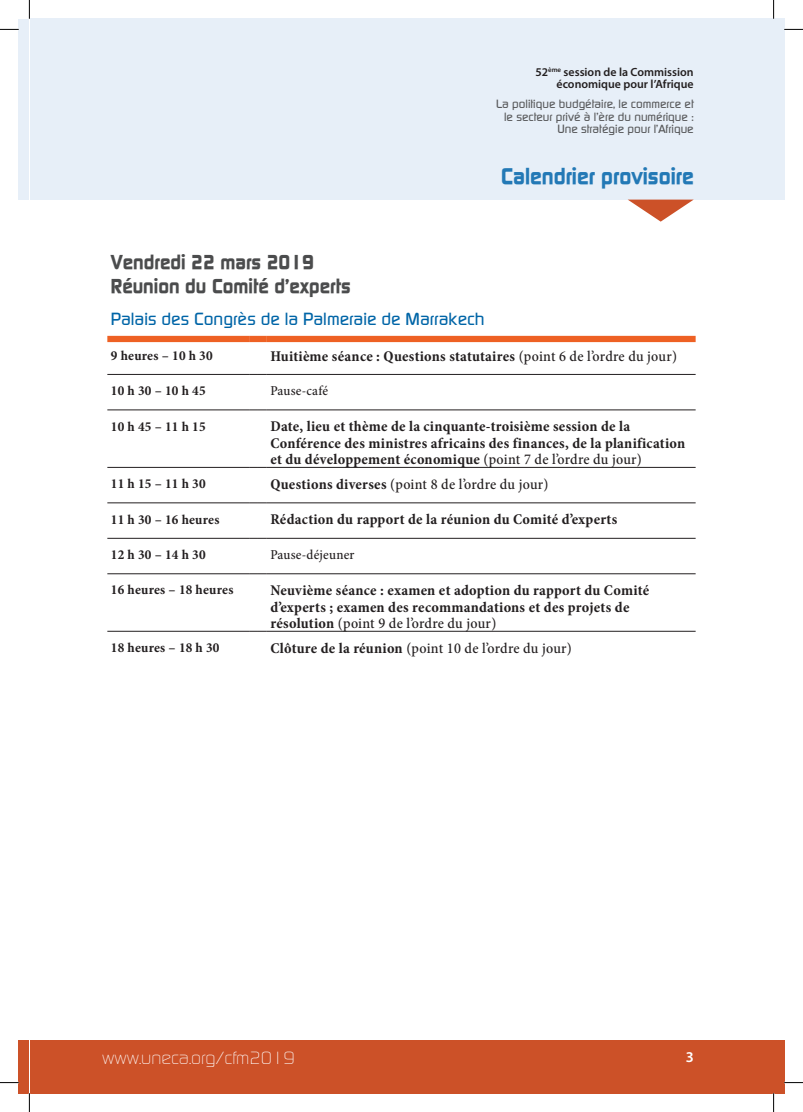
<style>
.page{position:relative;width:803px;height:1112px;background:#fff}
.page>*{position:absolute;margin:0;border:0;box-sizing:border-box;transform-origin:0 0}
.t1{font:700 22.5px "Continuum";color:#2379b6}
.t2{font:700 20px/24px "Continuum";color:#4b4c4d}
.t3{font:500 17.5px "Continuum";color:#0065a7}
.t4{font:300 17.5px "Continuum";color:#fff}
.t5{font:700 condensed 15px/16.1px "Minion Pro";letter-spacing:.015em;color:#231f20}
.t6{font:500 condensed 15px "Minion Pro";letter-spacing:.005em;color:#231f20}
.t7{font:600 15px "Myriad Pro";color:#fff}
.t8{font:700 condensed 13.75px "Minion Pro";letter-spacing:.015em;color:#231f20}
.t9{font:500 condensed 13.75px "Minion Pro";letter-spacing:.015em;color:#231f20}
.t10{font:500 11.88px/12.5px "Continuum";color:#57585a;text-align:right}
.t11{font:600 11.88px/11.2px "Myriad Pro";color:#231f20;text-align:right}
.s1{font-weight:500}
.s2{font-weight:700}
</style>
<div class="page">
<div style="left:30px;top:19px;width:754px;height:180px;background:#e7eff8"></div>
<div style="left:30px;top:1039px;width:754px;height:53px;background:#cc5128"></div>
<div style="left:19px;top:19px;width:10px;height:180px;background:#e7eff8"></div>
<div style="left:19px;top:1040px;width:10px;height:52px;background:#cc5128"></div>
<svg style="left:628px;top:199px;width:66px;height:22px"></svg>
<div style="left:107px;top:336px;width:142px;height:6px;background:#ee6124"></div>
<div style="left:249px;top:336px;width:9px;height:6px;background:#ee6124"></div>
<div style="left:258px;top:336px;width:9px;height:6px;background:#ee6124"></div>
<div style="left:267px;top:336px;width:429px;height:6px;background:#ee6124"></div>
<hr style="left:107px;top:374px;width:142px;height:1px;background:#231f20">
<svg style="left:249px;top:374px;width:18px;height:1px"></svg>
<hr style="left:267px;top:374px;width:429px;height:1px;background:#231f20">
<hr style="left:107px;top:409px;width:142px;height:1px;background:#231f20">
<svg style="left:249px;top:409px;width:18px;height:1px"></svg>
<hr style="left:267px;top:409px;width:429px;height:1px;background:#231f20">
<hr style="left:107px;top:467px;width:142px;height:1px;background:#231f20">
<svg style="left:249px;top:467px;width:18px;height:1px"></svg>
<hr style="left:267px;top:467px;width:429px;height:1px;background:#231f20">
<hr style="left:107px;top:502px;width:142px;height:1px;background:#231f20">
<svg style="left:249px;top:502px;width:18px;height:1px"></svg>
<hr style="left:267px;top:502px;width:429px;height:1px;background:#231f20">
<hr style="left:107px;top:538px;width:142px;height:1px;background:#231f20">
<svg style="left:249px;top:538px;width:18px;height:1px"></svg>
<hr style="left:267px;top:538px;width:429px;height:1px;background:#231f20">
<hr style="left:107px;top:573px;width:142px;height:1px;background:#231f20">
<svg style="left:249px;top:573px;width:18px;height:1px"></svg>
<hr style="left:267px;top:573px;width:429px;height:1px;background:#231f20">
<hr style="left:107px;top:631px;width:142px;height:1px;background:#231f20">
<svg style="left:249px;top:631px;width:18px;height:1px"></svg>
<hr style="left:267px;top:631px;width:429px;height:1px;background:#231f20">
<svg style="left:0;top:29px;width:19px;height:1px"></svg>
<svg style="left:784px;top:29px;width:19px;height:1px"></svg>
<svg style="left:0;top:1081px;width:19px;height:2px"></svg>
<svg style="left:784px;top:1081px;width:19px;height:2px"></svg>
<svg style="left:29px;top:0;width:1px;height:19px"></svg>
<svg style="left:29px;top:1093px;width:1px;height:18px"></svg>
<svg style="left:773px;top:0;width:1px;height:19px"></svg>
<svg style="left:773px;top:1092px;width:1px;height:19px"></svg>
<p class="t11" style="left:535px;top:66px;width:160px">52<sup>ème</sup> session de la Commission économique pour l’Afrique</p>
<p class="t10" style="left:496px;top:97px;width:199px">La politique budgétaire, le commerce et le secteur privé à l’ère du numérique :<br>Une stratégie pour l’Afrique</p>
<h1 class="t1" style="left:501px;top:161px;width:194px">Calendrier provisoire</h1>
<h2 class="t2" style="left:111px;top:249px;width:241px">Vendredi 22 mars 2019<br>Réunion du Comité d’experts</h2>
<p class="t3" style="left:111px;top:307px;width:375px">Palais des Congrès de la Palmeraie de Marrakech</p>
<p class="t8" style="left:111px;top:345px;width:103px">9 heures – 10 h 30</p>
<p class="t5" style="left:270px;top:347px;width:408px">Huitième séance : Questions statutaires <span class="s1">(point 6 de l’ordre du jour)</span></p>
<p class="t8" style="left:111px;top:381px;width:96px">10 h 30 – 10 h 45</p>
<p class="t9" style="left:270px;top:381px;width:59px">Pause-café</p>
<p class="t8" style="left:111px;top:416px;width:96px">10 h 45 – 11 h 15</p>
<p class="t5" style="left:270px;top:418px;width:416px">Date, lieu et thème de la cinquante-troisième session de la<br>Conférence des ministres africains des finances, de la planification et du développement économique <span class="s1">(point 7 de l’ordre du jour)</span></p>
<p class="t8" style="left:111px;top:474px;width:96px">11 h 15 – 11 h 30</p>
<p class="t6" style="left:270px;top:474px;width:280px"><span class="s2">Questions diverses</span> (point 8 de l’ordre du jour)</p>
<p class="t8" style="left:111px;top:509px;width:110px">11 h 30 – 16 heures</p>
<p class="t5" style="left:270px;top:511px;width:348px">Rédaction du rapport de la réunion du Comité d’experts</p>
<p class="t8" style="left:111px;top:545px;width:96px">12 h 30 – 14 h 30</p>
<p class="t9" style="left:270px;top:545px;width:86px">Pause-déjeuner</p>
<p class="t8" style="left:111px;top:580px;width:124px">16 heures – 18 heures</p>
<p class="t5" style="left:270px;top:582px;width:380px">Neuvième séance : examen et adoption du rapport du Comité d’experts ; examen des recommandations et des projets de résolution <span class="s1">(point 9 de l’ordre du jour)</span></p>
<p class="t8" style="left:111px;top:638px;width:110px">18 heures – 18 h 30</p>
<p class="t6" style="left:270px;top:638px;width:303px"><span class="s2">Clôture de la réunion</span> (point 10 de l’ordre du jour)</p>
<p class="t4" style="left:102px;top:1046px;width:194px">www.uneca.org/cfm2019</p>
<p class="t7" style="left:686px;top:1047px;width:10px">3</p>
</div>
